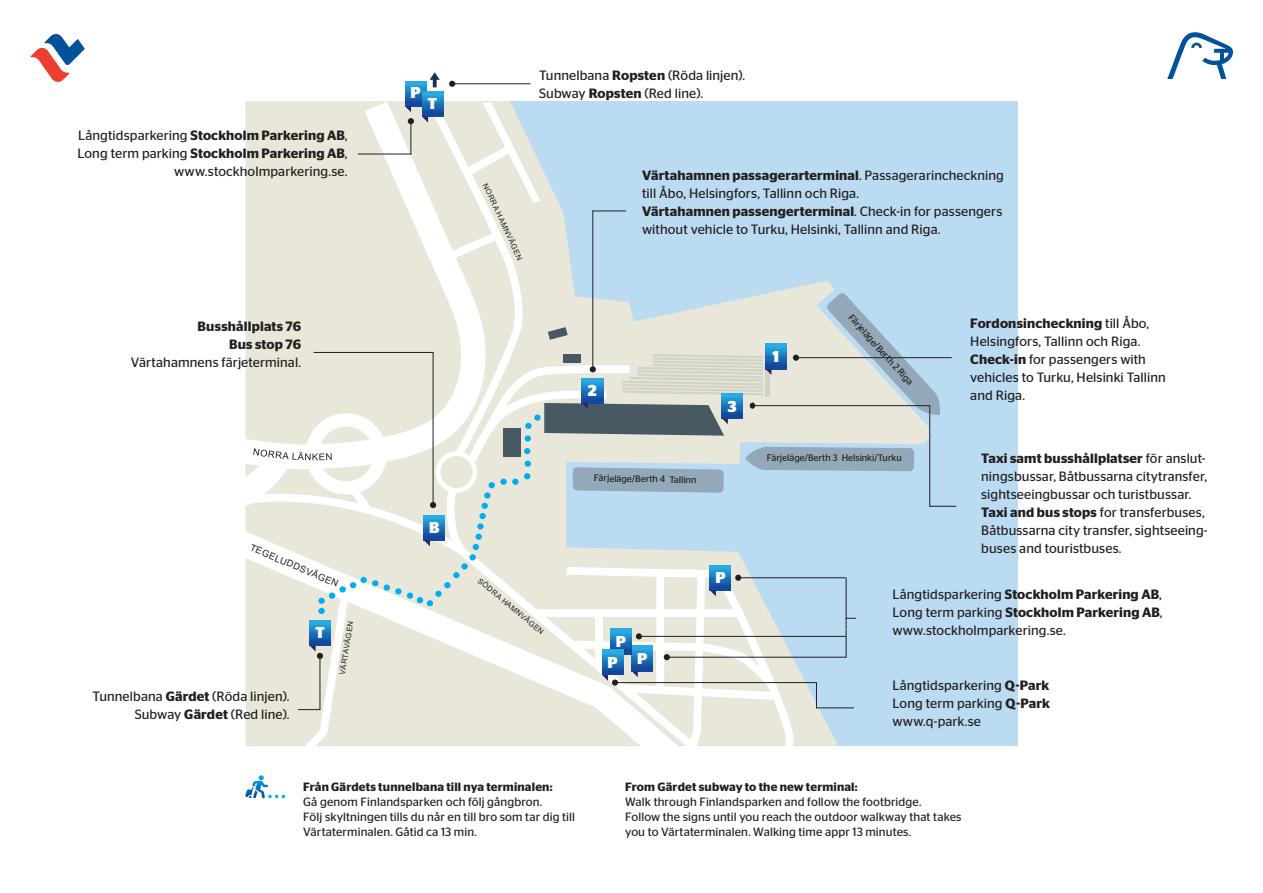
<style>
.page{position:relative;width:1263px;height:893px;background:#fff}
.page>*{position:absolute;margin:0;border:0;box-sizing:border-box;transform-origin:0 0}
.t1{font:700 15.75px "Stag Sans";color:#fff}
.t2{font:13.5px/18px "Stag Sans";letter-spacing:.005em;color:#231f20}
.t3{font:600 13.5px "Stag Sans";letter-spacing:.01em;color:#231f20}
.t4{font:12px/15px "Stag Sans";letter-spacing:.01em;color:#231f20}
.t5{font:600 12px "Stag Sans";letter-spacing:.015em;color:#231f20}
.t6{font:9.45px "Stag Sans";color:#231f20}
.t7{font:9.3px "Arial";color:#231f20}
.t8{font:7.65px "Arial";color:#231f20}
.s1{font-weight:400}
.s2{font-weight:600}
</style>
<div class="page">
<div style="left:247px;top:101px;width:771px;height:644px;background:#bbdbf2"></div>
<svg style="left:246px;top:101px;width:692px;height:645px"></svg>
<svg style="left:246px;top:555px;width:447px;height:191px;background:#ebeade"></svg>
<div style="left:710px;top:565px;width:21px;height:25px;background:#29abe2"></div>
<svg style="left:405px;top:81px;width:21px;height:22px"></svg>
<svg style="left:422px;top:91px;width:21px;height:12px"></svg>
<svg style="left:449px;top:81px;width:6px;height:6px"></svg>
<hr style="left:452px;top:83px;width:78px;height:1px;background:#231f20">
<hr style="left:667px;top:657px;width:179px;height:1px;background:#231f20">
<hr style="left:738px;top:577px;width:107px;height:1px;background:#231f20">
<hr style="left:846px;top:577px;width:1px;height:52px;background:#231f20">
<svg style="left:846px;top:630px;width:1px;height:27px"></svg>
<svg style="left:536px;top:567px;width:257px;height:179px;background:#e1e6e2"></svg>
<hr style="left:639px;top:636px;width:207px;height:1px;background:#231f20">
<div style="left:612px;top:679px;width:6px;height:7px;background:#231f20;border-radius:50%"></div>
<hr style="left:615px;top:682px;width:202px;height:1px;background:#231f20">
<svg style="left:816px;top:683px;width:1px;height:24px"></svg>
<hr style="left:816px;top:707px;width:38px;height:1px;background:#231f20">
<svg style="left:245px;top:775px;width:40px;height:23px"></svg>
<svg style="left:31px;top:34px;width:54px;height:48px"></svg>
<svg style="left:1167px;top:32px;width:66px;height:47px"></svg>
<svg style="left:293px;top:582px;width:63px;height:164px;background:#dae1dc"></svg>
<div style="left:360px;top:577px;width:7px;height:6px;background:#00aeef;border-radius:50%"></div>
<svg style="left:372px;top:580px;width:6px;height:6px"></svg>
<div style="left:384px;top:584px;width:6px;height:7px;background:#00aeef;border-radius:50%"></div>
<div style="left:395px;top:588px;width:7px;height:6px;background:#00aeef;border-radius:50%"></div>
<div style="left:407px;top:592px;width:6px;height:7px;background:#00aeef;border-radius:50%"></div>
<svg style="left:417px;top:597px;width:16px;height:9px"></svg>
<div style="left:435px;top:591px;width:7px;height:6px;background:#00aeef;border-radius:50%"></div>
<div style="left:444px;top:582px;width:7px;height:6px;background:#00aeef;border-radius:50%"></div>
<div style="left:453px;top:572px;width:7px;height:6px;background:#00aeef;border-radius:50%"></div>
<div style="left:461px;top:563px;width:7px;height:6px;background:#00aeef;border-radius:50%"></div>
<div style="left:469px;top:554px;width:7px;height:6px;background:#00aeef;border-radius:50%"></div>
<svg style="left:246px;top:103px;width:710px;height:452px"></svg>
<div style="left:525px;top:435px;width:6px;height:7px;background:#00aeef;border-radius:50%"></div>
<div style="left:525px;top:423px;width:7px;height:6px;background:#00aeef;border-radius:50%"></div>
<div style="left:534px;top:415px;width:7px;height:6px;background:#00aeef;border-radius:50%"></div>
<svg style="left:430px;top:72px;width:10px;height:15px"></svg>
<p class="t3" style="left:78px;top:127px;width:271px"><span class="s1">Långtidsparkering</span> Stockholm Parkering AB<span class="s1">,</span></p>
<p class="t2" style="left:77px;top:144px;width:272px;text-align:right">Long term parking <span class="s2">Stockholm Parkering AB</span>, www.stockholmparkering.se.</p>
<p class="t3" style="left:198px;top:319px;width:105px">Busshållplats 76</p>
<p class="t2" style="left:131px;top:335px;width:172px;text-align:right"><span class="s2">Bus stop 76<br></span>Värtahamnens färjeterminal.</p>
<p class="t7" style="left:253px;top:541px;width:96px;rotate:23deg">TEGELUDDSVÄGEN</p>
<p class="t2" style="left:93px;top:687px;width:198px">Tunnelbana <span class="s2">Gärdet</span> (Röda linjen).</p>
<p class="t2" style="left:135px;top:705px;width:156px">Subway <span class="s2">Gärdet</span> (Red line).</p>
<p class="t1" style="left:315px;top:624px;width:11px">T</p>
<p class="t8" style="left:337px;top:674px;width:56px;rotate:-81deg">VÄRTAVÄGEN</p>
<p class="t1" style="left:410px;top:84px;width:12px">P</p>
<p class="t1" style="left:428px;top:95px;width:11px">T</p>
<p class="t1" style="left:429px;top:518px;width:12px">B</p>
<p class="t2" style="left:539px;top:66px;width:208px">Tunnelbana <span class="s2">Ropsten</span> (Röda linjen).</p>
<p class="t2" style="left:539px;top:84px;width:166px">Subway <span class="s2">Ropsten</span> (Red line).</p>
<p class="t8" style="left:490px;top:182px;width:85px;rotate:65deg">NORRA HAMNVÄGEN</p>
<p class="t1" style="left:588px;top:381px;width:10px">2</p>
<p class="t2" style="left:642px;top:166px;width:363px"><span class="s2">Värtahamnen passagerarterminal</span>. Passagerarincheckning till Åbo, Helsingfors, Tallinn och Riga.</p>
<p class="t2" style="left:642px;top:202px;width:362px"><span class="s2">Värtahamnen passengerterminal</span>. Check-in for passengers without vehicle to Turku, Helsinki, Tallinn and Riga.</p>
<p class="t1" style="left:728px;top:397px;width:10px">3</p>
<p class="t1" style="left:773px;top:347px;width:8px">1</p>
<p class="t6" style="left:854px;top:312px;width:93px;rotate:48deg">Färjeläge/Berth 2 Riga</p>
<p class="t2" style="left:970px;top:315px;width:197px"><span class="s2">Fordonsincheckning</span> till Åbo,<br>Helsingfors, Tallinn och Riga.<br><span class="s2">Check-in</span> for passengers with vehicles to Turku, Helsinki Tallinn and Riga.</p>
<p class="t6" style="left:594px;top:473px;width:104px;rotate:1deg">Färjeläge/Berth 4 Tallinn</p>
<p class="t6" style="left:767px;top:453px;width:137px">Färjeläge/Berth 3 Helsinki/Turku</p>
<p class="t2" style="left:981px;top:449px;width:227px"><span class="s2">Taxi samt busshållplatser</span> för anslut&shy;ningsbussar, Båtbussarna citytransfer, sightseeingbussar och turistbussar.</p>
<p class="t2" style="left:981px;top:503px;width:228px"><span class="s2">Taxi and bus stops</span> for transferbuses,<br>Båtbussarna city transfer, sightseeing&shy;buses and touristbuses.</p>
<p class="t8" style="left:482px;top:576px;width:85px;rotate:40deg">SÖDRA HAMNVÄGEN</p>
<p class="t1" style="left:616px;top:632px;width:12px">P</p>
<p class="t1" style="left:607px;top:653px;width:12px">P</p>
<p class="t1" style="left:637px;top:650px;width:12px">P</p>
<p class="t1" style="left:715px;top:569px;width:12px">P</p>
<p class="t3" style="left:892px;top:587px;width:271px"><span class="s1">Långtidsparkering</span> Stockholm Parkering AB<span class="s1">,</span></p>
<p class="t2" style="left:892px;top:604px;width:272px">Long term parking <span class="s2">Stockholm Parkering AB</span>, www.stockholmparkering.se.</p>
<p class="t2" style="left:892px;top:676px;width:159px;text-align:justify">Långtidsparkering <span class="s2">Q-Park </span>Long term parking <span class="s2">Q-Park </span>www.q-park.se</p>
<p class="t5" style="left:303px;top:780px;width:251px">Från Gärdets tunnelbana till nya terminalen:</p>
<p class="t4" style="left:303px;top:794px;width:241px">Gå genom Finlandsparken och följ gångbron.</p>
<p class="t4" style="left:303px;top:809px;width:273px">Följ skyltningen tills du når en till bro som tar dig till</p>
<p class="t4" style="left:303px;top:824px;width:175px">Värtaterminalen. Gåtid ca 13 min.</p>
<p class="t5" style="left:625px;top:780px;width:234px">From Gärdet subway to the new terminal:</p>
<p class="t4" style="left:625px;top:794px;width:298px">Walk through Finlandsparken and follow the footbridge.</p>
<p class="t4" style="left:625px;top:809px;width:338px">Follow the signs until you reach the outdoor walkway that takes you to Värtaterminalen. Walking time appr 13 minutes.</p>
</div>
